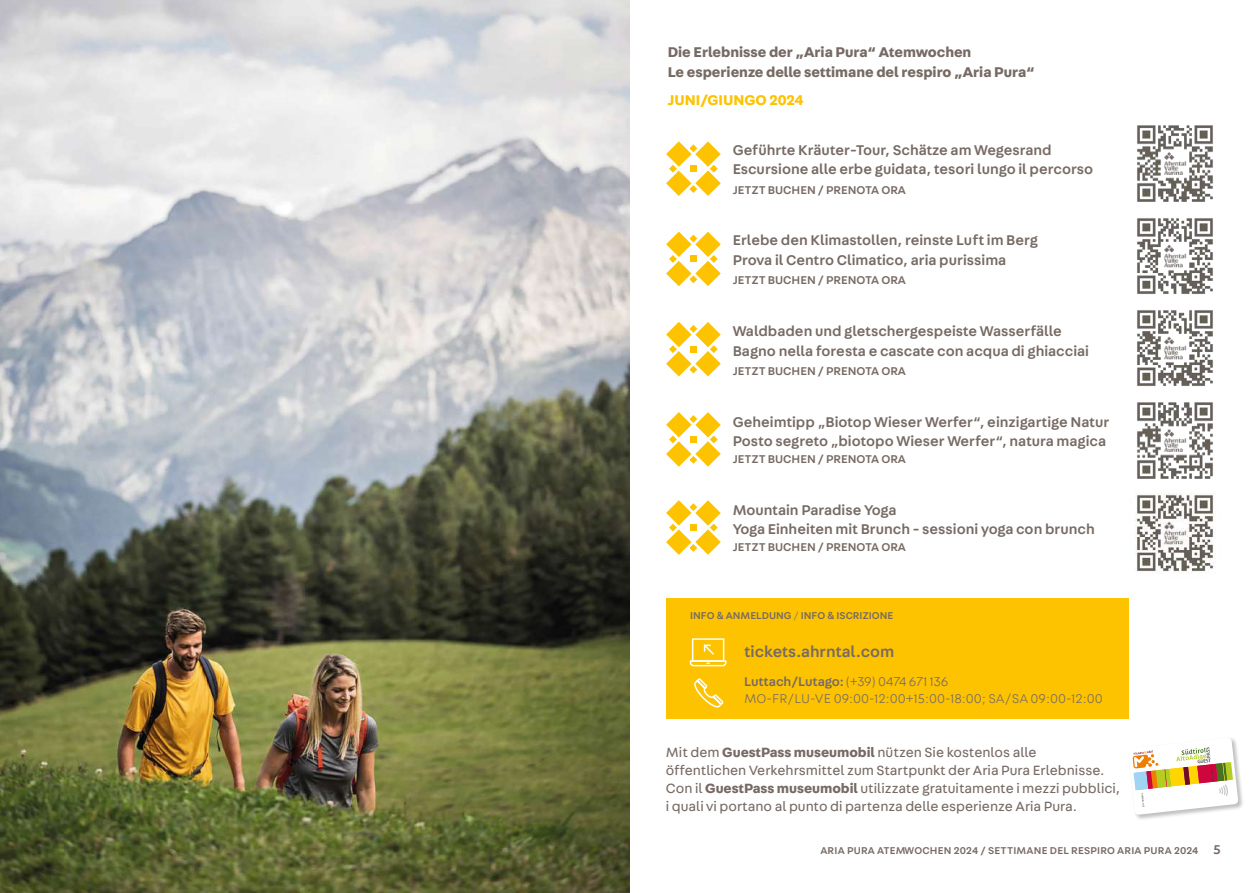
<style>
.page{position:relative;width:1259px;height:893px;background:#fff}
.page>*{position:absolute;margin:0;border:0;box-sizing:border-box;transform-origin:0 0}
.t1{font:500 16.5px "Fabriga";color:#776a64}
.t2{font:500 15px/19.5px "Fabriga";color:#776a64}
.t3{font:700 15px/19.5px "Fabriga";color:#776a64}
.t4{font:700 15px "Fabriga";color:#fdc300}
.t5{font:14.25px/18px "Fabriga";color:#776a64}
.t6{font:300 13.5px/16.5px "Fabriga";color:#776a64}
.t7{font:500 12px "Fabriga";color:#776a64}
.t8{font:500 10.5px "Fabriga";letter-spacing:.015em;color:#776a64}
.s1{font-weight:300}
.s2{font-weight:500}
.s3{font-family:"Sofia Pro";font-weight:700;font-stretch:condensed}
.s4{font-weight:700}
.s5{font-size:13.5px}
</style>
<div class="page">
<img style="left:1135px;top:125px;width:81px;height:449px">
<svg style="left:666px;top:141px;width:55px;height:55px"></svg>
<svg style="left:666px;top:232px;width:55px;height:54px"></svg>
<svg style="left:666px;top:322px;width:55px;height:54px"></svg>
<svg style="left:666px;top:412px;width:55px;height:55px"></svg>
<svg style="left:666px;top:500px;width:55px;height:55px"></svg>
<div style="left:666px;top:598px;width:462px;height:120px;background:#fdc300"></div>
<svg style="left:690px;top:638px;width:36px;height:28px"></svg>
<svg style="left:694px;top:678px;width:30px;height:30px"></svg>
<img style="left:0;top:0;width:629px;height:893px">
<div style="left:1127px;top:737px;width:117px;height:84px;background:#000;opacity:.25"></div>
<svg style="left:1128px;top:738px;width:110px;height:77px"></svg>
<p class="t3" style="left:668px;top:42px;width:368px">Die Erlebnisse der „Aria Pura“ Atemwochen<br>Le esperienze delle settimane del respiro „Aria Pura“</p>
<p class="t4" style="left:668px;top:89px;width:137px">JUNI/GIUNGO 2024</p>
<p class="t2" style="left:733px;top:139px;width:362px">Geführte Kräuter-Tour, Schätze am Wegesrand<br>Escursione alle erbe guidata, tesori lungo il percorso</p>
<p class="t7" style="left:733px;top:181px;width:175px">JETZT BUCHEN / PRENOTA ORA</p>
<p class="t2" style="left:733px;top:230px;width:307px">Erlebe den Klimastollen, reinste Luft im Berg<br>Prova il Centro Climatico, aria purissima</p>
<p class="t7" style="left:733px;top:272px;width:175px">JETZT BUCHEN / PRENOTA ORA</p>
<p class="t2" style="left:733px;top:321px;width:358px">Waldbaden und gletschergespeiste Wasserfälle<br>Bagno nella foresta e cascate con acqua di ghiacciai</p>
<p class="t7" style="left:733px;top:363px;width:175px">JETZT BUCHEN / PRENOTA ORA</p>
<p class="t2" style="left:733px;top:411px;width:378px">Geheimtipp „Biotop Wieser Werfer“, einzigartige Natur<br>Posto segreto „biotopo Wieser Werfer“, natura magica</p>
<p class="t7" style="left:733px;top:451px;width:175px">JETZT BUCHEN / PRENOTA ORA</p>
<p class="t2" style="left:733px;top:499px;width:363px">Mountain Paradise Yoga<br>Yoga Einheiten mit Brunch - sessioni yoga con brunch</p>
<p class="t7" style="left:733px;top:538px;width:175px">JETZT BUCHEN / PRENOTA ORA</p>
<p class="t8" style="left:690px;top:608px;width:205px">INFO &amp; ANMELDUNG <span class="s1">/</span> INFO &amp; ISCRIZIONE</p>
<p class="t1" style="left:744px;top:640px;width:151px">tickets.ahrntal.com</p>
<p class="t6" style="left:744px;top:673px;width:360px"><span class="s2">Luttach/Lutago</span><span class="s3">:</span> (+39) 0474 671 136<br>MO-FR/LU-VE 09:00-12:00+15:00-18:00; SA/SA 09:00-12:00</p>
<p class="t5" style="left:666px;top:743px;width:456px">Mit dem <span class="s4">GuestPass museumobil</span> nützen Sie kostenlos alle öffentlichen Verkehrsmittel zum Startpunkt der Aria Pura Erlebnisse.<br>Con il <span class="s4">GuestPass museumobil</span> utilizzate gratuitamente i mezzi pubblici, i quali vi portano al punto di partenza delle esperienze Aria Pura.</p>
<p class="t8" style="left:820px;top:843px;width:402px">ARIA PURA ATEMWOCHEN 2024 / SETTIMANE DEL RESPIRO ARIA PURA 2024 <span class="s5">5</span></p>
</div>
